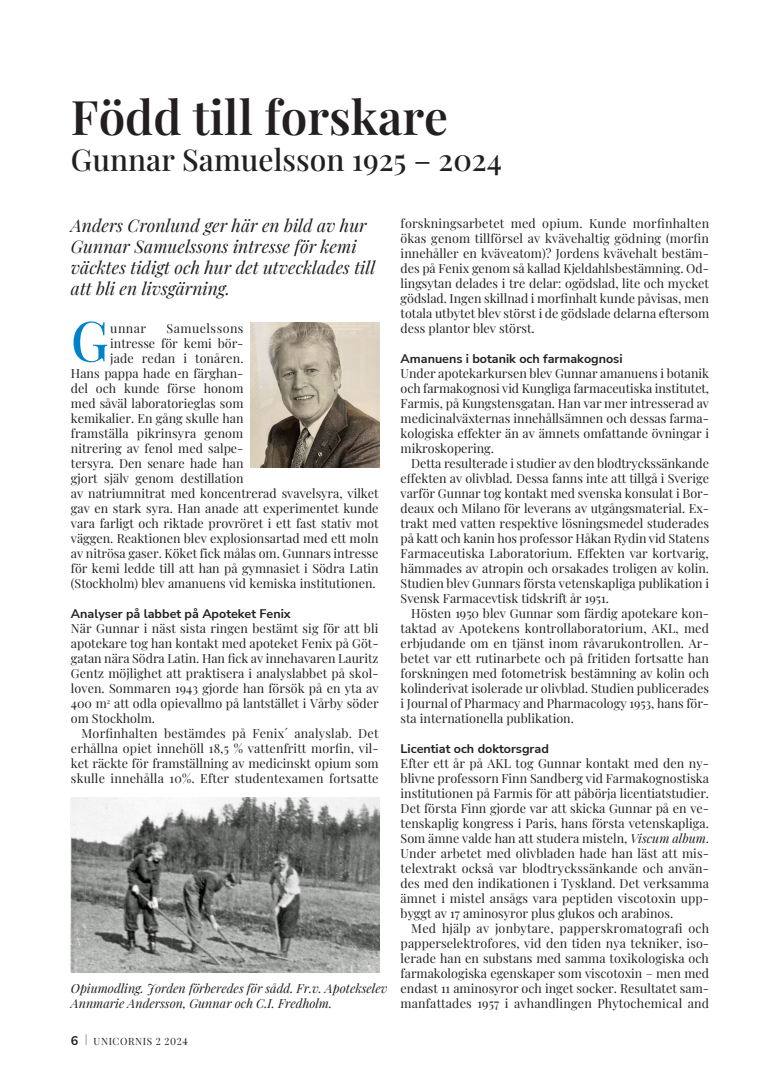
<style>
.page{position:relative;width:780px;height:1088px;background:#fff}
.page>*{position:absolute;margin:0;border:0;box-sizing:border-box;transform-origin:0 0}
.Bröd_utan_indrag_anfang_105{font:500 55.5px "Playfair Display";color:#0082c8;scale:.95 1}
.Rubrik{font:600 47.5px "Playfair Display";color:#231f20}
.Rubrik-2{font:500 30px "Playfair Display";color:#231f20}
.Ingress{font:italic 17.5px/21px "Playfair Display";color:#231f20}
.Bröd_med_indrag{font:12.5px/15px "Playfair Display";color:#231f20;text-align:justify}
.Bröd_utan_indrag{font:12.5px/15px "Playfair Display";color:#231f20;text-align:justify}
.Bröd_utan_indrag_anfang_105-2{font:12.5px "Playfair Display";color:#231f20}
.Bildtext{font:italic 12.5px/15px "Playfair Display";color:#231f20}
.Mellanrubrik{font:700 12.5px "Nunito Sans";color:#231f20}
.Bröd_utan_indrag_anfang_105-3{font:12.5px "Playfair Display";letter-spacing:.035em;color:#231f20}
.t1{font:10px "Playfair Display";letter-spacing:.06em;color:#231f20}
.s1{font-family:"Nunito Sans";font-weight:700;font-size:12.5px}
.s2{font-style:italic}
</style>
<div class="page">
<img style="left:71px;top:798px;width:308px;height:174px">
<img style="left:251px;top:322px;width:128px;height:146px">
<p class="Rubrik" style="left:71px;top:79px;width:379px">Född till forskare</p>
<p class="Rubrik-2" style="left:71px;top:136px;width:432px">Gunnar Samuelsson 1925 – 2024</p>
<p class="Ingress" style="left:71px;top:213px;width:306px">Anders Cronlund ger här en bild av hur Gunnar Samuelssons intresse för kemi väcktes tidigt och hur det utvecklades till att bli en livsgärning.</p>
<p class="Bröd_utan_indrag_anfang_105" style="left:71px;top:297px;width:41px">G</p>
<p class="Bröd_utan_indrag_anfang_105-2" style="left:110px;top:318px;width:37px">unnar</p>
<p class="Bröd_utan_indrag_anfang_105-3" style="left:166px;top:318px;width:78px">Samuelssons</p>
<p class="Bröd_utan_indrag_anfang_105-2" style="left:110px;top:333px;width:135px">intresse för kemi bör-</p>
<p class="Bröd_utan_indrag_anfang_105-2" style="left:110px;top:348px;width:135px">jade redan i tonåren.</p>
<p class="Bröd_utan_indrag_anfang_105-2" style="left:71px;top:363px;width:174px">Hans pappa hade en färghan-</p>
<p class="Bröd_utan_indrag_anfang_105-2" style="left:71px;top:378px;width:174px">del och kunde förse honom</p>
<p class="Bröd_utan_indrag_anfang_105-2" style="left:71px;top:393px;width:174px">med såväl laboratorieglas som</p>
<p class="Bröd_utan_indrag_anfang_105-2" style="left:71px;top:408px;width:174px">kemikalier. En gång skulle han</p>
<p class="Bröd_utan_indrag_anfang_105-2" style="left:71px;top:423px;width:174px">framställa pikrinsyra genom</p>
<p class="Bröd_utan_indrag_anfang_105-2" style="left:71px;top:438px;width:174px">nitrering av fenol med salpe-</p>
<p class="Bröd_utan_indrag_anfang_105-2" style="left:71px;top:453px;width:174px">tersyra. Den senare hade han</p>
<p class="Bröd_utan_indrag_anfang_105-2" style="left:71px;top:468px;width:174px">gjort själv genom destillation</p>
<p class="Bröd_utan_indrag_anfang_105-2" style="left:71px;top:483px;width:309px">av natriumnitrat med koncentrerad svavelsyra, vilket</p>
<p class="Bröd_utan_indrag_anfang_105-2" style="left:71px;top:498px;width:309px">gav en stark syra. Han anade att experimentet kunde</p>
<p class="Bröd_utan_indrag_anfang_105-2" style="left:71px;top:513px;width:309px">vara farligt och riktade provröret i ett fast stativ mot</p>
<p class="Bröd_utan_indrag_anfang_105-2" style="left:71px;top:528px;width:309px">väggen. Reaktionen blev explosionsartad med ett moln</p>
<p class="Bröd_utan_indrag_anfang_105-2" style="left:71px;top:543px;width:309px">av nitrösa gaser. Köket fick målas om. Gunnars intresse</p>
<p class="Bröd_utan_indrag_anfang_105-2" style="left:71px;top:558px;width:309px">för kemi ledde till att han på gymnasiet i Södra Latin</p>
<p class="Bröd_utan_indrag_anfang_105-2" style="left:71px;top:573px;width:306px">(Stockholm) blev amanuens vid kemiska institutionen.</p>
<p class="Mellanrubrik" style="left:71px;top:605px;width:221px">Analyser på labbet på Apoteket Fenix</p>
<p class="Bröd_utan_indrag" style="left:71px;top:619px;width:309px">När Gunnar i näst sista ringen bestämt sig för att bli apotekare tog han kontakt med apoteket Fenix på Göt&shy;gatan nära Södra Latin. Han fick av innehavaren Lauritz Gentz möjlighet att praktisera i analyslabbet på skol&shy;loven. Sommaren 1943 gjorde han försök på en yta av 400 m<sup>2</sup> att odla opievallmo på lantstället i Vårby söder om Stockholm.</p>
<p class="Bröd_med_indrag" style="left:71px;top:724px;width:309px;text-indent:11px">Morfinhalten bestämdes på Fenix´ analyslab. Det erhållna opiet innehöll 18,5 % vattenfritt morfin, vil&shy;ket räckte för framställning av medicinskt opium som skulle innehålla 10%. Efter studentexamen fortsatte</p>
<p class="Bildtext" style="left:71px;top:980px;width:318px">Opiumodling. Jorden förberedes för sådd. Fr.v. Apotekselev<br>Annmarie Andersson, Gunnar och C.I. Fredholm.</p>
<p class="t1" style="left:71px;top:1033px;width:118px"><span class="s1">6</span> | UNICORNIS 2 2024</p>
<p class="Bröd_med_indrag" style="left:400px;top:214px;width:310px">forskningsarbetet med opium. Kunde morfinhalten ökas genom tillförsel av kvävehaltig gödning (morfin innehåller en kväveatom)? Jordens kvävehalt bestäm&shy;des på Fenix genom så kallad Kjeldahlsbestämning. Od&shy;lingsytan delades i tre delar: ogödslad, lite och mycket gödslad. Ingen skillnad i morfinhalt kunde påvisas, men totala utbytet blev störst i de gödslade delarna eftersom dess plantor blev störst.</p>
<p class="Mellanrubrik" style="left:400px;top:350px;width:223px">Amanuens i botanik och farmakognosi</p>
<p class="Bröd_utan_indrag" style="left:400px;top:364px;width:310px">Under apotekarkursen blev Gunnar amanuens i botanik och farmakognosi vid Kungliga farmaceutiska institutet, Farmis, på Kungstensgatan. Han var mer intresserad av medicinalväxternas innehållsämnen och dessas farma&shy;kologiska effekter än av ämnets omfattande övningar i mikroskopering.</p>
<p class="Bröd_med_indrag" style="left:400px;top:454px;width:310px;text-indent:11px">Detta resulterade i studier av den blodtryckssänkande effekten av olivblad. Dessa fanns inte att tillgå i Sverige varför Gunnar tog kontakt med svenska konsulat i Bor&shy;deaux och Milano för leverans av utgångsmaterial. Ex&shy;trakt med vatten respektive lösningsmedel studerades på katt och kanin hos professor Håkan Rydin vid Statens Farmaceutiska Laboratorium. Effekten var kortvarig, hämmades av atropin och orsakades troligen av kolin.<br>Studien blev Gunnars första vetenskapliga publikation i Svensk Farmacevtisk tidskrift år 1951.</p>
<p class="Bröd_med_indrag" style="left:400px;top:604px;width:310px;text-indent:11px">Hösten 1950 blev Gunnar som färdig apotekare kon&shy;taktad av Apotekens kontrollaboratorium, AKL, med erbjudande om en tjänst inom råvarukontrollen. Ar&shy;betet var ett rutinarbete och på fritiden fortsatte han forskningen med fotometrisk bestämning av kolin och kolinderivat isolerade ur olivblad. Studien publicerades i Journal of Pharmacy and Pharmacology 1953, hans för&shy;sta internationella publikation.</p>
<p class="Mellanrubrik" style="left:400px;top:740px;width:150px">Licentiat och doktorsgrad</p>
<p class="Bröd_utan_indrag" style="left:400px;top:754px;width:310px">Efter ett år på AKL tog Gunnar kontakt med den ny&shy;blivne professorn Finn Sandberg vid Farmakognostiska institutionen på Farmis för att påbörja licentiatstudier.<br>Det första Finn gjorde var att skicka Gunnar på en ve&shy;tenskaplig kongress i Paris, hans första vetenskapliga.<br>Som ämne valde han att studera misteln, <span class="s2">Viscum album</span>.<br>Under arbetet med olivbladen hade han läst att mis&shy;telextrakt också var blodtryckssänkande och använ&shy;des med den indikationen i Tyskland. Det verksamma ämnet i mistel ansågs vara peptiden viscotoxin upp&shy;byggt av 17 aminosyror plus glukos och arabinos.</p>
<p class="Bröd_med_indrag" style="left:400px;top:919px;width:310px;text-indent:11px">Med hjälp av jonbytare, papperskromatografi och papperselektrofores, vid den tiden nya tekniker, iso&shy;lerade han en substans med samma toxikologiska och farmakologiska egenskaper som viscotoxin – men med endast 11 aminosyror och inget socker. Resultatet sam&shy;manfattades 1957 i avhandlingen Phytochemical and</p>
</div>
